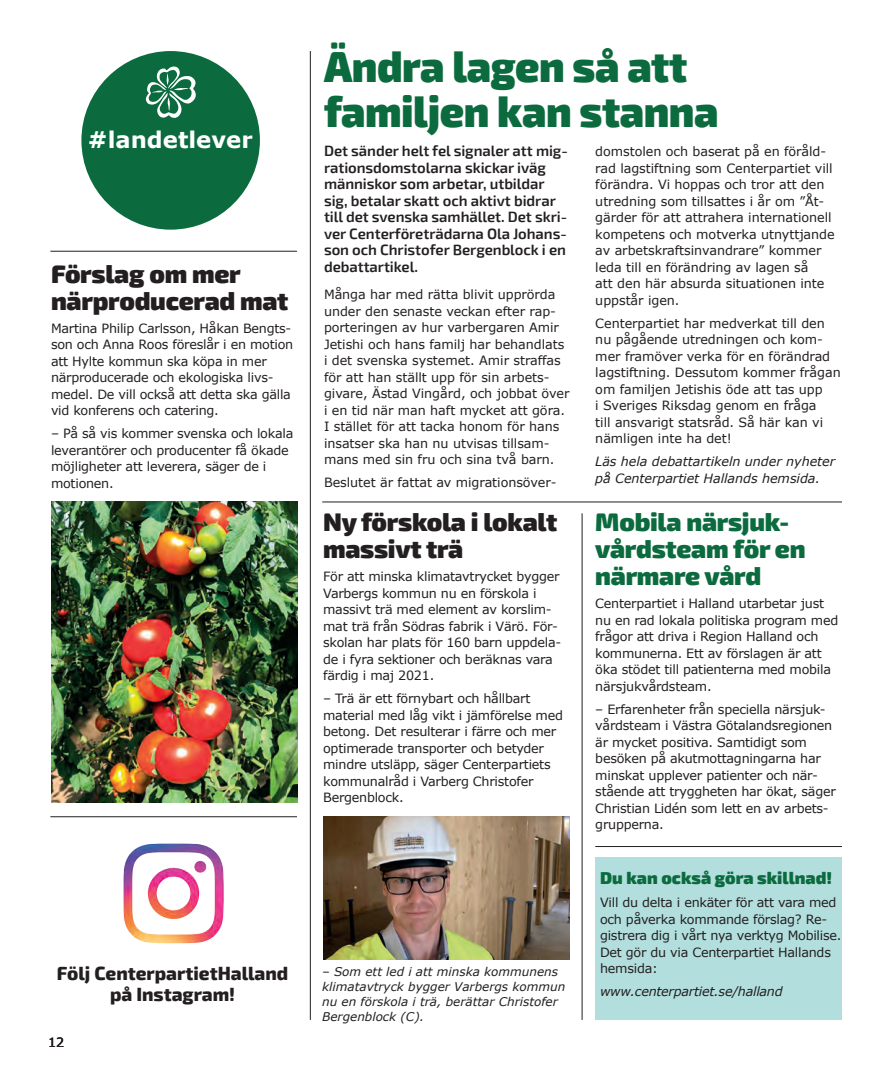
<style>
.page{position:relative;width:893px;height:1085px;background:#fff}
.page>*{position:absolute;margin:0;border:0;box-sizing:border-box;transform-origin:0 0}
.t1{font:900 43.5px/45px "Exo 2";letter-spacing:-.01em;color:#0b6b3e;scale:.95 1}
.t2{font:900 25.5px/27px "Exo 2";letter-spacing:-.01em;color:#231f20}
.t3{font:900 25.5px/27px "Exo 2";letter-spacing:-.01em;color:#0b6b3e}
.t4{font:700 22.8px "Verdana";color:#fff}
.t5{font:800 18.75px/21px "Exo 2";color:#231f20;text-align:center}
.t6{font:900 17.25px "Exo 2";color:#0b6b3e}
.t7{font:600 15px/16.5px "Exo 2";letter-spacing:-.005em;color:#231f20}
.t8{font:12.75px/16.5px "Verdana";letter-spacing:-.02em;color:#231f20}
.t9{font:italic 12.75px/16.5px "Verdana";letter-spacing:-.005em;color:#231f20}
.t10{font:italic 12px/15px "Verdana";color:#231f20}
</style>
<div class="page">
<img style="left:323px;top:816px;width:247px;height:143px">
<hr style="left:50px;top:251px;width:247px;height:1px;background:#231f20">
<hr style="left:50px;top:816px;width:247px;height:1px;background:#231f20">
<hr style="left:322px;top:501px;width:520px;height:1px;background:#231f20">
<hr style="left:595px;top:846px;width:247px;height:1px;background:#231f20">
<hr style="left:582px;top:513px;width:1px;height:506px;background:#231f20">
<hr style="left:310px;top:51px;width:1px;height:968px;background:#231f20">
<img style="left:123px;top:843px;width:101px;height:101px">
<div style="left:81px;top:51px;width:179px;height:179px;background:#0b6b3e;border-radius:50%"></div>
<svg style="left:146px;top:66px;width:50px;height:52px"></svg>
<div style="left:595px;top:857px;width:247px;height:162px;background:#b2dfdd"></div>
<img style="left:51px;top:502px;width:247px;height:300px">
<h3 class="t4" style="left:88px;top:125px;width:166px">#landetlever</h3>
<h2 class="t2" style="left:51px;top:261px;width:239px">Förslag om mer närproducerad mat</h2>
<p class="t8" style="left:51px;top:319px;width:244px">Martina Philip Carlsson, Håkan Bengts&shy;son och Anna Roos föreslår i en motion att Hylte kommun ska köpa in mer närproducerade och ekologiska livs&shy;medel. De vill också att detta ska gälla vid konferens och catering.</p>
<p class="t8" style="left:51px;top:424px;width:244px">– På så vis kommer svenska och lokala leverantörer och producenter få ökade möjligheter att leverera, säger de i motionen.</p>
<h3 class="t5" style="left:57px;top:963px;width:233px">Följ CenterpartietHalland på Instagram!</h3>
<p class="t8" style="left:48px;top:1033px;width:18px">12</p>
<h1 class="t1" style="left:324px;top:45px;width:417px">Ändra lagen så att familjen kan stanna</h1>
<p class="t7" style="left:324px;top:143px;width:245px">Det sänder helt fel signaler att mig&shy;rationsdomstolarna skickar iväg människor som arbetar, utbildar sig, betalar skatt och aktivt bidrar till det svenska samhället. Det skri&shy;ver Centerföreträdarna Ola Johans&shy;son och Christofer Bergenblock i en debattartikel.</p>
<p class="t8" style="left:324px;top:286px;width:247px">Många har med rätta blivit upprörda under den senaste veckan efter rap&shy;porteringen av hur varbergaren Amir Jetishi och hans familj har behandlats i det svenska systemet. Amir straffas för att han ställt upp för sin arbets&shy;givare, Ästad Vingård, och jobbat över i en tid när man haft mycket att göra.<br>I stället för att tacka honom för hans insatser ska han nu utvisas tillsam&shy;mans med sin fru och sina två barn.</p>
<p class="t8" style="left:324px;top:473px;width:234px">Beslutet är fattat av migrationsöver-</p>
<h2 class="t3" style="left:595px;top:509px;width:212px">Mobila närsjuk&shy;vårdsteam för en närmare vård</h2>
<p class="t8" style="left:595px;top:594px;width:245px">Centerpartiet i Halland utarbetar just nu en rad lokala politiska program med frågor att driva i Region Halland och kommunerna. Ett av förslagen är att öka stödet till patienterna med mobila närsjukvårdsteam.</p>
<p class="t8" style="left:595px;top:700px;width:242px">– Erfarenheter från speciella närsjuk&shy;vårdsteam i Västra Götalandsregionen är mycket positiva. Samtidigt som besöken på akutmottagningarna har minskat upplever patienter och när&shy;stående att tryggheten har ökat, säger Christian Lidén som lett en av arbets&shy;grupperna.</p>
<p class="t8" style="left:595px;top:143px;width:241px">domstolen och baserat på en föråld&shy;rad lagstiftning som Centerpartiet vill förändra. Vi hoppas och tror att den utredning som tillsattes i år om ”Åt&shy;gärder för att attrahera internationell kompetens och motverka utnyttjande av arbetskraftsinvandrare” kommer leda till en förändring av lagen så<br>att den här absurda situationen inte uppstår igen.</p>
<p class="t8" style="left:595px;top:314px;width:247px">Centerpartiet har medverkat till den nu pågående utredningen och kom&shy;mer framöver verka för en förändrad lagstiftning. Dessutom kommer frågan om familjen Jetishis öde att tas upp<br>i Sveriges Riksdag genom en fråga<br>till ansvarigt statsråd. Så här kan vi nämligen inte ha det!</p>
<p class="t9" style="left:595px;top:453px;width:241px">Läs hela debattartikeln under nyheter på Centerpartiet Hallands hemsida.</p>
<h2 class="t2" style="left:323px;top:509px;width:236px">Ny förskola i lokalt massivt trä</h2>
<p class="t8" style="left:323px;top:567px;width:240px">För att minska klimatavtrycket bygger Varbergs kommun nu en förskola i massivt trä med element av korslim&shy;mat trä från Södras fabrik i Värö. För&shy;skolan har plats för 160 barn uppdela&shy;de i fyra sektioner och beräknas vara färdig i maj 2021.</p>
<p class="t8" style="left:323px;top:689px;width:241px">– Trä är ett förnybart och hållbart material med låg vikt i jämförelse med betong. Det resulterar i färre och mer optimerade transporter och betyder mindre utsläpp, säger Centerpartiets kommunalråd i Varberg Christofer Bergenblock.</p>
<p class="t10" style="left:322px;top:963px;width:245px">– Som ett led i att minska kommunens klimatavtryck bygger Varbergs kommun nu en förskola i trä, berättar Christofer Bergenblock (C).</p>
<h3 class="t6" style="left:600px;top:867px;width:234px">Du kan också göra skillnad!</h3>
<p class="t8" style="left:600px;top:893px;width:243px">Vill du delta i enkäter för att vara med och påverka kommande förslag? Re&shy;gistrera dig i vårt nya verktyg Mobilise.<br>Det gör du via Centerpartiet Hallands hemsida:</p>
<p class="t9" style="left:600px;top:982px;width:184px">www.centerpartiet.se/halland</p>
</div>
